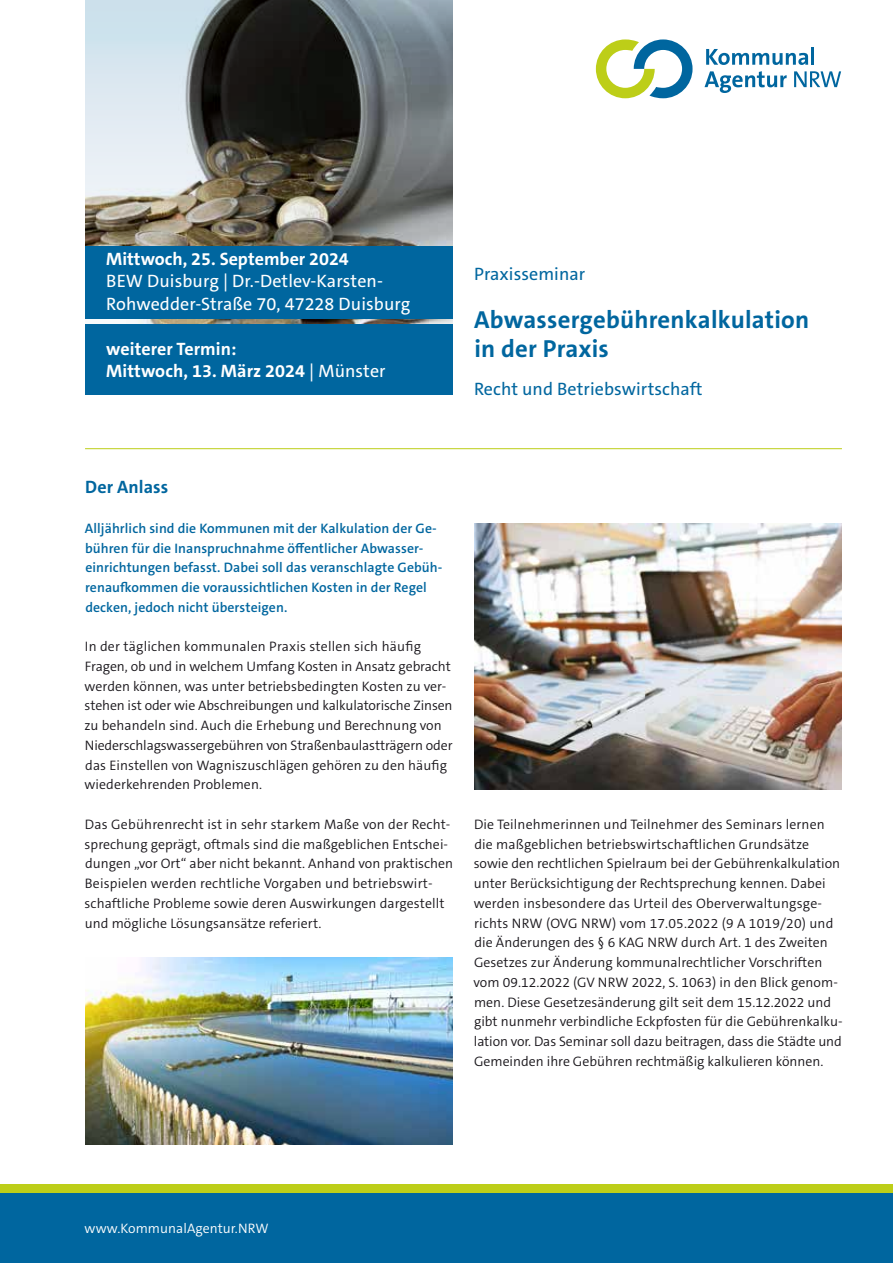
<style>
.page{position:relative;width:893px;height:1263px;background:#fff}
.page>*{position:absolute;margin:0;border:0;box-sizing:border-box;transform-origin:0 0}
.t1{font:700 24.75px/29.7px "The Sans C5";letter-spacing:.01em;color:#00669f}
.t2{font:700 18px/22.5px "The Sans C5";color:#fff}
.t3{font:18px/22.5px "The Sans C5";letter-spacing:.005em;color:#fff}
.t4{font:18px "The Sans C5";letter-spacing:.005em;color:#00669f}
.t5{font:700 18px "The Sans C5";letter-spacing:.005em;color:#00669f}
.t6{font:300 13.8px/19.8px "The Sans C5";letter-spacing:.005em;color:#1a171c}
.t7{font:600 13.8px/19.8px "The Sans C5";letter-spacing:.005em;color:#00669f}
.t8{font:300 13.8px "The Sans C5";letter-spacing:.005em;color:#fff}
.s1{font-weight:400}
</style>
<div class="page">
<div style="left:0;top:1192px;width:893px;height:71px;background:#00669f"></div>
<div style="left:0;top:1184px;width:893px;height:8px;background:#bdce18"></div>
<img style="left:85px;top:0;width:368px;height:324px">
<svg style="left:706px;top:49px;width:102px;height:16px"></svg>
<hr style="left:811px;top:48px;width:3px;height:17px;background:#00669f">
<svg style="left:704px;top:71px;width:83px;height:22px"></svg>
<svg style="left:794px;top:71px;width:47px;height:16px"></svg>
<svg style="left:596px;top:39px;width:96px;height:59px"></svg>
<div style="left:85px;top:324px;width:368px;height:71px;background:#00669f"></div>
<img style="left:474px;top:523px;width:368px;height:266px">
<div style="left:85px;top:246px;width:368px;height:72px;background:#00669f"></div>
<hr style="left:85px;top:448px;width:757px;height:1px;background:#bdce18">
<img style="left:85px;top:957px;width:368px;height:188px">
<h2 class="t2" style="left:106px;top:248px;width:244px">Mittwoch, 25. September 2024</h2>
<h2 class="t3" style="left:106px;top:270px;width:306px">BEW Duisburg | Dr.-Detlev-Karsten-<br>Rohwedder-Straße 70, 47228 Duisburg</h2>
<h2 class="t2" style="left:106px;top:338px;width:281px">weiterer Termin:<br>Mittwoch, 13. März 2024 <span class="s1">| Münster</span></h2>
<h2 class="t4" style="left:474px;top:262px;width:113px">Praxisseminar</h2>
<h1 class="t1" style="left:474px;top:305px;width:337px">Abwassergebührenkalkulation in der Praxis</h1>
<h2 class="t4" style="left:474px;top:377px;width:230px">Recht und Betriebswirtschaft</h2>
<h2 class="t5" style="left:85px;top:476px;width:85px">Der Anlass</h2>
<p class="t7" style="left:85px;top:518px;width:359px">Alljährlich sind die Kommunen mit der Kalkulation der Ge&shy;bühren für die Inanspruchnahme öffentlicher Abwasser&shy;einrichtungen befasst. Dabei soll das veranschlagte Gebüh&shy;renaufkommen die voraussichtlichen Kosten in der Regel decken, jedoch nicht übersteigen.</p>
<p class="t6" style="left:84px;top:637px;width:370px">In der täglichen kommunalen Praxis stellen sich häufig Fragen, ob und in welchem Umfang Kosten in Ansatz gebracht werden können, was unter betriebsbedingten Kosten zu ver&shy;stehen ist oder wie Abschreibungen und kalkulatorische Zinsen zu behandeln sind. Auch die Erhebung und Berechnung von Niederschlagswassergebühren von Straßenbaulastträgern oder das Einstellen von Wagniszuschlägen gehören zu den häufig wiederkehrenden Problemen.</p>
<p class="t6" style="left:85px;top:814px;width:370px">Das Gebührenrecht ist in sehr starkem Maße von der Recht&shy;sprechung geprägt, oftmals sind die maßgeblichen Entschei&shy;dungen „vor Ort“ aber nicht bekannt. Anhand von praktischen Beispielen werden rechtliche Vorgaben und betriebswirt&shy;schaftliche Probleme sowie deren Auswirkungen dargestellt und mögliche Lösungsansätze referiert.</p>
<p class="t6" style="left:473px;top:814px;width:371px">Die Teilnehmerinnen und Teilnehmer des Seminars lernen die maßgeblichen betriebswirtschaftlichen Grundsätze sowie den rechtlichen Spielraum bei der Gebührenkalkulation unter Berücksichtigung der Rechtsprechung kennen. Dabei werden insbesondere das Urteil des Oberverwaltungsge&shy;richts NRW (OVG NRW) vom 17.05.2022 (9 A 1019/20) und die Änderungen des § 6 KAG NRW durch Art. 1 des Zweiten Gesetzes zur Änderung kommunalrechtlicher Vorschriften vom 09.12.2022 (GV NRW 2022, S. 1063) in den Blick genom&shy;men. Diese Gesetzesänderung gilt seit dem 15.12.2022 und gibt nunmehr verbindliche Eckpfosten für die Gebührenkalku&shy;lation vor. Das Seminar soll dazu beitragen, dass die Städte und Gemeinden ihre Gebühren rechtmäßig kalkulieren können.</p>
<p class="t8" style="left:85px;top:1219px;width:186px">www.KommunalAgentur.NRW</p>
</div>
